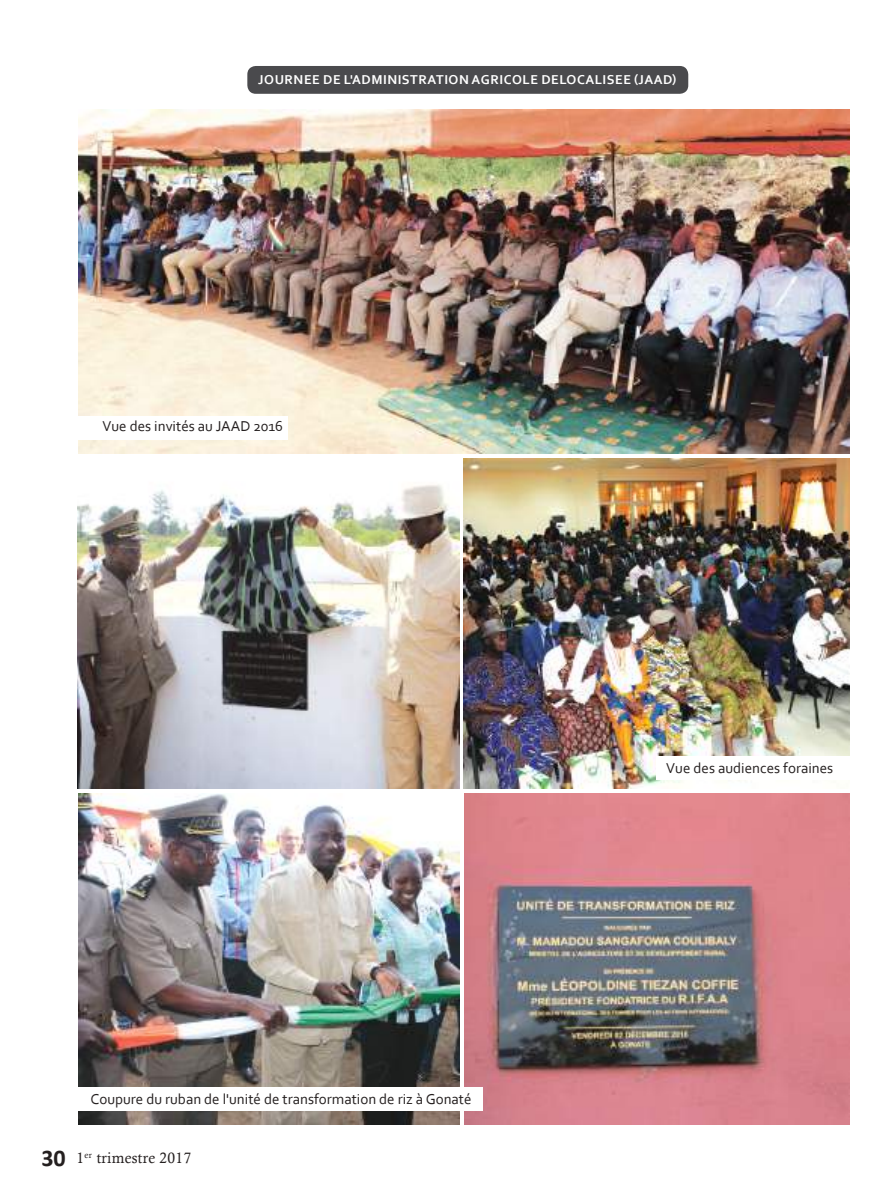
<style>
.page{position:relative;width:893px;height:1191px;background:#fff}
.page>*{position:absolute;margin:0;border:0;box-sizing:border-box;transform-origin:0 0}
.t1{font:15px "Corbel";color:#241f1f}
.t2{font:15px "Calisto";letter-spacing:.02em;color:#241f1f}
.t3{font:700 13.5px "Corbel";letter-spacing:.04em;color:#fff}
.s1{font-family:"Calibri";font-weight:700;font-size:24px}
</style>
<div class="page">
<img style="left:77px;top:484px;width:383px;height:305px">
<img style="left:463px;top:458px;width:386px;height:331px">
<img style="left:78px;top:109px;width:772px;height:344px">
<img style="left:78px;top:794px;width:382px;height:330px">
<img style="left:464px;top:794px;width:386px;height:330px">
<div style="left:247px;top:66px;width:441px;height:28px;background:#4a4a4d;border-radius:9px"></div>
<div style="left:71px;top:416px;width:217px;height:24px;background:#fff"></div>
<div style="left:656px;top:756px;width:201px;height:24px;background:#fff"></div>
<div style="left:69px;top:1087px;width:414px;height:24px;background:#fff"></div>
<p class="t3" style="left:258px;top:71px;width:420px">JOURNEE DE L'ADMINISTRATION AGRICOLE DELOCALISEE (JAAD)</p>
<p class="t1" style="left:102px;top:417px;width:182px">Vue des invités au JAAD 2016</p>
<p class="t1" style="left:91px;top:1089px;width:383px">Coupure du ruban de l'unité de transformation de riz à Gonaté</p>
<p class="t2" style="left:41px;top:1149px;width:151px"><span class="s1">30</span> 1<sup>er</sup> trimestre 2017</p>
<p class="t1" style="left:666px;top:758px;width:169px">Vue des audiences foraines</p>
</div>
